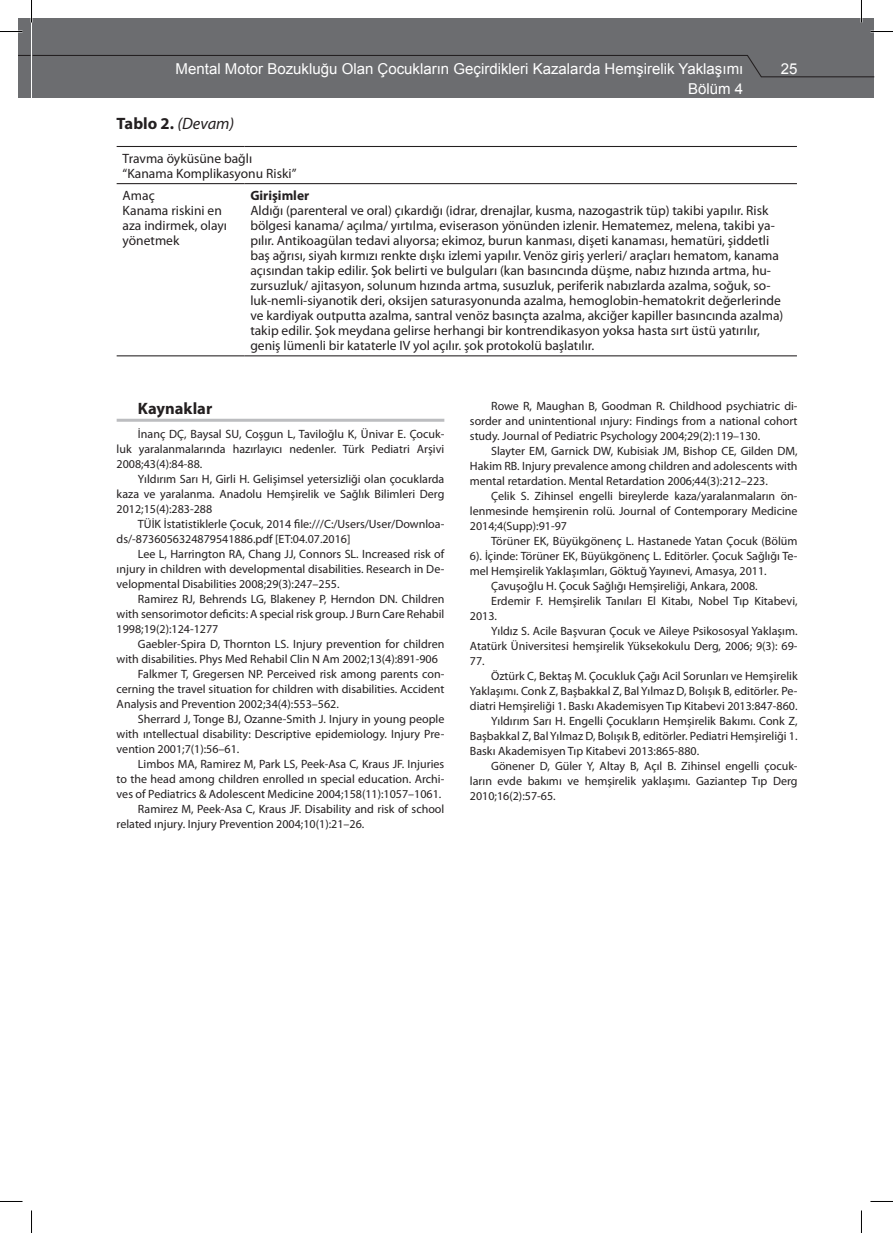
<style>
.page{position:relative;width:893px;height:1233px;background:#fff}
.page>*{position:absolute;margin:0;border:0;box-sizing:border-box;transform-origin:0 0}
.t1{font:700 16.5px "Myriad Pro";color:#231f20}
.t2{font:15px "Arial";color:#fff}
.t3{font:13.5px/15px "Myriad Pro";color:#231f20}
.t4{font:700 13.5px "Myriad Pro";color:#231f20}
.t5{font:12px/15px "Myriad Pro";color:#231f20;text-align:justify}
.s1{font-weight:400;font-style:italic}
</style>
<div class="page">
<div style="left:19px;top:19px;width:11px;height:79px;background:#6c6d70"></div>
<div style="left:33px;top:19px;width:840px;height:79px;background:#6c6d70"></div>
<svg style="left:19px;top:54px;width:854px;height:24px"></svg>
<hr style="left:117px;top:146px;width:127px;height:1px;background:#231f20">
<hr style="left:244px;top:146px;width:552px;height:1px;background:#231f20">
<hr style="left:117px;top:183px;width:127px;height:1px;background:#231f20">
<hr style="left:244px;top:183px;width:552px;height:1px;background:#231f20">
<hr style="left:117px;top:355px;width:127px;height:1px;background:#231f20">
<hr style="left:244px;top:355px;width:552px;height:1px;background:#231f20">
<hr style="left:117px;top:419px;width:327px;height:3px;background:#bcbdc0">
<hr style="left:860px;top:0;width:2px;height:23px;background:#fff">
<svg style="left:0;top:31px;width:22px;height:1px"></svg>
<svg style="left:870px;top:31px;width:22px;height:1px"></svg>
<svg style="left:0;top:1201px;width:22px;height:1px"></svg>
<svg style="left:870px;top:1201px;width:22px;height:1px"></svg>
<svg style="left:31px;top:0;width:1px;height:23px"></svg>
<svg style="left:31px;top:1210px;width:1px;height:22px"></svg>
<p class="t2" style="left:175px;top:58px;width:569px">Mental Motor Bozukluğu Olan Çocukların Geçirdikleri Kazalarda Hemşirelik Yaklaşımı</p>
<p class="t2" style="left:780px;top:58px;width:18px">25</p>
<p class="t2" style="left:688px;top:79px;width:57px">Bölüm 4</p>
<h1 class="t1" style="left:117px;top:114px;width:119px">Tablo 2. <span class="s1">(Devam)</span></h1>
<p class="t3" style="left:123px;top:151px;width:175px">Travma öyküsüne bağlı “Kanama Komplikasyonu Riski”</p>
<p class="t3" style="left:123px;top:188px;width:106px">Amaç<br>Kanama riskini en aza indirmek, olayı yönetmek</p>
<p class="t4" style="left:250px;top:188px;width:60px">Girişimler</p>
<p class="t3" style="left:250px;top:203px;width:534px">Aldığı (parenteral ve oral) çıkardığı (idrar, drenajlar, kusma, nazogastrik tüp) takibi yapılır. Risk bölgesi kanama/ açılma/ yırtılma, eviserason yönünden izlenir. Hematemez, melena, takibi ya&shy;pılır. Antikoagülan tedavi alıyorsa; ekimoz, burun kanması, dişeti kanaması, hematüri, şiddetli baş ağrısı, siyah kırmızı renkte dışkı izlemi yapılır. Venöz giriş yerleri/ araçları hematom, kanama açısından takip edilir. Şok belirti ve bulguları (kan basıncında düşme, nabız hızında artma, hu&shy;zursuzluk/ ajitasyon, solunum hızında artma, susuzluk, periferik nabızlarda azalma, soğuk, so&shy;luk-nemli-siyanotik deri, oksijen saturasyonunda azalma, hemoglobin-hematokrit değerlerinde ve kardiyak outputta azalma, santral venöz basınçta azalma, akciğer kapiller basıncında azalma) takip edilir. Şok meydana gelirse herhangi bir kontrendikasyon yoksa hasta sırt üstü yatırılır, geniş lümenli bir kataterle IV yol açılır. şok protokolü başlatılır.</p>
<h1 class="t1" style="left:138px;top:399px;width:76px">Kaynaklar</h1>
<p class="t5" style="left:117px;top:426px;width:329px;text-indent:21px">İnanç DÇ, Baysal SU, Coşgun L, Taviloğlu K, Ünivar E. Çocuk&shy;luk yaralanmalarında hazırlayıcı nedenler. Türk Pediatri Arşivi 2008;43(4):84-88.</p>
<p class="t5" style="left:117px;top:471px;width:329px;text-indent:21px">Yıldırım Sarı H, Girli H. Gelişimsel yetersizliği olan çocuklarda kaza ve yaralanma. Anadolu Hemşirelik ve Sağlık Bilimleri Derg 2012;15(4):283-288</p>
<p class="t5" style="left:117px;top:516px;width:329px;text-indent:21px">TÜİK İstatistiklerle Çocuk, 2014 file:///C:/Users/User/Downloa&shy;ds/-8736056324879541886.pdf [ET:04.07.2016]</p>
<p class="t5" style="left:117px;top:546px;width:329px;text-indent:21px">Lee L, Harrington RA, Chang JJ, Connors SL. Increased risk of ınjury in children with developmental disabilities. Research in De&shy;velopmental Disabilities 2008;29(3):247–255.</p>
<p class="t5" style="left:117px;top:591px;width:329px;text-indent:21px">Ramirez RJ, Behrends LG, Blakeney P, Herndon DN. Children with sensorimotor deficits: A special risk group. J Burn Care Rehabil 1998;19(2):124-1277</p>
<p class="t5" style="left:138px;top:636px;width:308px">Gaebler-Spira D, Thornton LS. Injury prevention for children</p>
<p class="t5" style="left:117px;top:651px;width:322px">with disabilities. Phys Med Rehabil Clin N Am 2002;13(4):891-906</p>
<p class="t5" style="left:138px;top:666px;width:308px">Falkmer T, Gregersen NP. Perceived risk among parents con-</p>
<p class="t5" style="left:117px;top:681px;width:329px">cerning the travel situation for children with disabilities. Accident</p>
<p class="t5" style="left:117px;top:696px;width:223px">Analysis and Prevention 2002;34(4):553–562.</p>
<p class="t5" style="left:138px;top:711px;width:308px">Sherrard J, Tonge BJ, Ozanne-Smith J. Injury in young people</p>
<p class="t5" style="left:117px;top:726px;width:329px">with ıntellectual disability: Descriptive epidemiology. Injury Pre-</p>
<p class="t5" style="left:117px;top:741px;width:124px">vention 2001;7(1):56–61.</p>
<p class="t5" style="left:138px;top:756px;width:308px">Limbos MA, Ramirez M, Park LS, Peek-Asa C, Kraus JF. Injuries</p>
<p class="t5" style="left:117px;top:771px;width:329px">to the head among children enrolled ın special education. Archi-</p>
<p class="t5" style="left:117px;top:786px;width:326px">ves of Pediatrics &amp; Adolescent Medicine 2004;158(11):1057–1061.</p>
<p class="t5" style="left:138px;top:801px;width:308px">Ramirez M, Peek-Asa C, Kraus JF. Disability and risk of school</p>
<p class="t5" style="left:117px;top:816px;width:249px">related ınjury. Injury Prevention 2004;10(1):21–26.</p>
<p class="t5" style="left:469px;top:398px;width:329px;text-indent:21px">Rowe R, Maughan B, Goodman R. Childhood psychiatric di&shy;sorder and unintentional ınjury: Findings from a national cohort study. Journal of Pediatric Psychology 2004;29(2):119–130.</p>
<p class="t5" style="left:469px;top:443px;width:329px;text-indent:21px">Slayter EM, Garnick DW, Kubisiak JM, Bishop CE, Gilden DM, Hakim RB. Injury prevalence among children and adolescents with mental retardation. Mental Retardation 2006;44(3):212–223.</p>
<p class="t5" style="left:469px;top:488px;width:329px;text-indent:21px">Çelik S. Zihinsel engelli bireylerde kaza/yaralanmaların ön&shy;lenmesinde hemşirenin rolü. Journal of Contemporary Medicine 2014;4(Supp):91-97</p>
<p class="t5" style="left:491px;top:533px;width:308px">Törüner EK, Büyükgönenç L. Hastanede Yatan Çocuk (Bölüm</p>
<p class="t5" style="left:469px;top:548px;width:329px">6). İçinde: Törüner EK, Büyükgönenç L. Editörler. Çocuk Sağlığı Te-</p>
<p class="t5" style="left:469px;top:563px;width:298px">mel Hemşirelik Yaklaşımları, Göktuğ Yayınevi, Amasya, 2011.</p>
<p class="t5" style="left:491px;top:578px;width:268px">Çavuşoğlu H. Çocuk Sağlığı Hemşireliği, Ankara, 2008.</p>
<p class="t5" style="left:491px;top:593px;width:308px">Erdemir F. Hemşirelik Tanıları El Kitabı, Nobel Tıp Kitabevi,</p>
<p class="t5" style="left:469px;top:608px;width:29px">2013.</p>
<p class="t5" style="left:491px;top:623px;width:308px">Yıldız S. Acile Başvuran Çocuk ve Aileye Psikososyal Yaklaşım.</p>
<p class="t5" style="left:469px;top:638px;width:329px">Atatürk Üniversitesi hemşirelik Yüksekokulu Derg, 2006; 9(3): 69-</p>
<p class="t5" style="left:469px;top:653px;width:16px">77.</p>
<p class="t5" style="left:491px;top:668px;width:308px">Öztürk C, Bektaş M. Çocukluk Çağı Acil Sorunları ve Hemşirelik</p>
<p class="t5" style="left:469px;top:683px;width:329px">Yaklaşımı. Conk Z, Başbakkal Z, Bal Yılmaz D, Bolışık B, editörler. Pe-</p>
<p class="t5" style="left:469px;top:698px;width:329px">diatri Hemşireliği 1. Baskı Akademisyen Tıp Kitabevi 2013:847-860.</p>
<p class="t5" style="left:491px;top:713px;width:308px">Yıldırım Sarı H. Engelli Çocukların Hemşirelik Bakımı. Conk Z,</p>
<p class="t5" style="left:469px;top:728px;width:329px">Başbakkal Z, Bal Yılmaz D, Bolışık B, editörler. Pediatri Hemşireliği 1.</p>
<p class="t5" style="left:469px;top:743px;width:231px">Baskı Akademisyen Tıp Kitabevi 2013:865-880.</p>
<p class="t5" style="left:491px;top:758px;width:308px">Gönener D, Güler Y, Altay B, Açıl B. Zihinsel engelli çocuk-</p>
<p class="t5" style="left:469px;top:773px;width:329px">ların evde bakımı ve hemşirelik yaklaşımı. Gaziantep Tıp Derg</p>
<p class="t5" style="left:469px;top:788px;width:87px">2010;16(2):57-65.</p>
</div>
